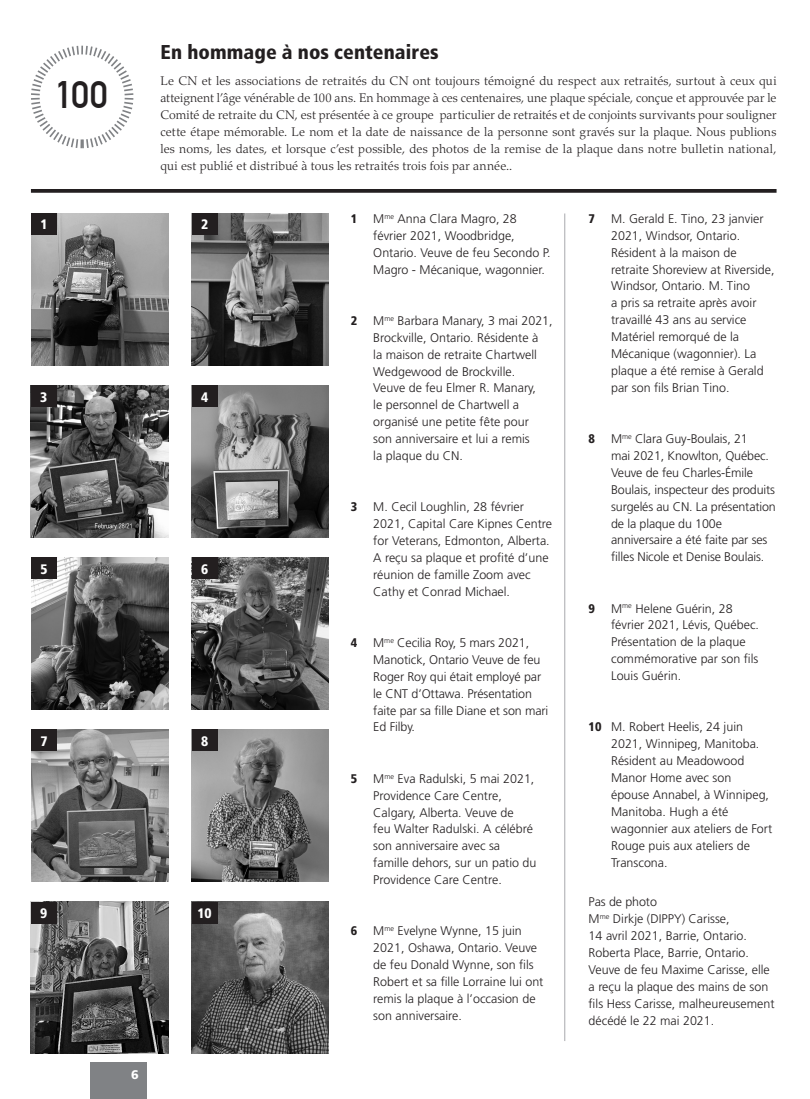
<style>
.page{position:relative;width:810px;height:1099px;background:#fff}
.page>*{position:absolute;margin:0;border:0;box-sizing:border-box;transform-origin:0 0}
.t1{font:700 37.5px "DIN Alternate";color:#231f20}
.Heading{font:900 condensed 20px "Frutiger LT Std";letter-spacing:.005em;color:#231f20}
.Photo_number{font:900 condensed 13.75px "Frutiger LT Std";color:#fff}
.Group_of_Photo_capti{font:300 12.5px/16.9px "Frutiger LT Std";color:#231f20}
.Regular_Text{font:300 12.5px/16.9px "Palatino LT Std";letter-spacing:.01em;color:#231f20;text-align:justify}
.Group_of_Photo_capti-2{font:900 condensed 12.5px "Frutiger LT Std";color:#231f20}
.t2{font:900 12.5px "Frutiger LT Std";color:#fff}
.s1{font-weight:900;font-stretch:condensed}
</style>
<div class="page">
<svg style="left:31px;top:45px;width:103px;height:104px"></svg>
<svg style="left:31px;top:189px;width:746px;height:4px;background:#302c2d"></svg>
<hr style="left:564px;top:213px;width:1px;height:827px;background:#a8a9ad">
<div style="left:90px;top:1061px;width:57px;height:37px;background:#808285"></div>
<img style="left:31px;top:213px;width:137px;height:152px">
<div style="left:31px;top:213px;width:26px;height:22px;background:#231f20"></div>
<img style="left:192px;top:213px;width:137px;height:152px">
<div style="left:192px;top:213px;width:25px;height:22px;background:#231f20"></div>
<img style="left:31px;top:385px;width:137px;height:152px">
<div style="left:31px;top:385px;width:26px;height:22px;background:#231f20"></div>
<img style="left:192px;top:385px;width:137px;height:152px">
<div style="left:192px;top:385px;width:25px;height:22px;background:#231f20"></div>
<img style="left:31px;top:557px;width:137px;height:152px">
<div style="left:31px;top:557px;width:26px;height:22px;background:#231f20"></div>
<img style="left:192px;top:557px;width:137px;height:152px">
<div style="left:192px;top:557px;width:25px;height:22px;background:#231f20"></div>
<img style="left:31px;top:729px;width:137px;height:152px">
<div style="left:31px;top:729px;width:26px;height:22px;background:#231f20"></div>
<img style="left:192px;top:729px;width:137px;height:152px">
<div style="left:192px;top:729px;width:25px;height:22px;background:#231f20"></div>
<img style="left:31px;top:901px;width:137px;height:152px">
<div style="left:31px;top:901px;width:26px;height:22px;background:#231f20"></div>
<img style="left:192px;top:901px;width:137px;height:152px">
<div style="left:192px;top:901px;width:25px;height:22px;background:#231f20"></div>
<p class="t1" style="left:55px;top:66px;width:54px">100</p>
<p class="Heading" style="left:160px;top:40px;width:280px">En hommage à nos centenaires</p>
<p class="Regular_Text" style="left:160px;top:73px;width:618px">Le CN et les associations de retraités du CN ont toujours témoigné du respect aux retraités, surtout à ceux qui atteignent l’âge vénérable de 100 ans. En hommage à ces centenaires, une plaque spéciale, conçue et approuvée par le Comité de retraite du CN, est présentée à ce groupe particulier de retraités et de conjoints survivants pour souligner cette étape mémorable. Le nom et la date de naissance de la personne sont gravés sur la plaque. Nous publions les noms, les dates, et lorsque c’est possible, des photos de la remise de la plaque dans notre bulletin national, qui est publié et distribué à tous les retraités trois fois par année..</p>
<p class="Photo_number" style="left:41px;top:216px;width:9px">1</p>
<p class="Photo_number" style="left:201px;top:216px;width:9px">2</p>
<p class="Photo_number" style="left:40px;top:388px;width:9px">3</p>
<p class="Photo_number" style="left:201px;top:388px;width:9px">4</p>
<p class="Photo_number" style="left:41px;top:560px;width:9px">5</p>
<p class="Photo_number" style="left:201px;top:560px;width:9px">6</p>
<p class="Photo_number" style="left:41px;top:732px;width:9px">7</p>
<p class="Photo_number" style="left:201px;top:732px;width:9px">8</p>
<p class="Photo_number" style="left:40px;top:904px;width:9px">9</p>
<p class="Photo_number" style="left:197px;top:904px;width:16px">10</p>
<p class="t2" style="left:131px;top:1066px;width:9px">6</p>
<p class="Group_of_Photo_capti-2" style="left:351px;top:211px;width:8px">1</p>
<p class="Group_of_Photo_capti" style="left:373px;top:210px;width:179px">M<sup>me</sup> Anna Clara Magro, 28 février 2021, Woodbridge,<br>Ontario. Veuve de feu Secondo P.<br>Magro - Mécanique, wagonnier.</p>
<p class="Group_of_Photo_capti-2" style="left:351px;top:313px;width:8px">2</p>
<p class="Group_of_Photo_capti" style="left:373px;top:312px;width:181px">M<sup>me</sup> Barbara Manary, 3 mai 2021,<br>Brockville, Ontario. Résidente à<br>la maison de retraite Chartwell<br>Wedgewood de Brockville.<br>Veuve de feu Elmer R. Manary,<br>le personnel de Chartwell a organisé une petite fête pour<br>son anniversaire et lui a remis<br>la plaque du CN.</p>
<p class="Group_of_Photo_capti-2" style="left:351px;top:499px;width:8px">3</p>
<p class="Group_of_Photo_capti" style="left:373px;top:498px;width:180px">M. Cecil Loughlin, 28 février<br>2021, Capital Care Kipnes Centre for Veterans, Edmonton, Alberta.<br>A reçu sa plaque et profité d’une réunion de famille Zoom avec<br>Cathy et Conrad Michael.</p>
<p class="Group_of_Photo_capti-2" style="left:351px;top:635px;width:8px">4</p>
<p class="Group_of_Photo_capti" style="left:373px;top:634px;width:177px">M<sup>me</sup> Cecilia Roy, 5 mars 2021,<br>Manotick, Ontario Veuve de feu<br>Roger Roy qui était employé par le CNT d’Ottawa. Présentation faite par sa fille Diane et son mari<br>Ed Filby.</p>
<p class="Group_of_Photo_capti-2" style="left:351px;top:770px;width:8px">5</p>
<p class="Group_of_Photo_capti" style="left:373px;top:769px;width:165px">M<sup>me</sup> Eva Radulski, 5 mai 2021,<br>Providence Care Centre,<br>Calgary, Alberta. Veuve de<br>feu Walter Radulski. A célébré son anniversaire avec sa famille dehors, sur un patio du<br>Providence Care Centre.</p>
<p class="Group_of_Photo_capti-2" style="left:351px;top:923px;width:8px">6</p>
<p class="Group_of_Photo_capti" style="left:373px;top:922px;width:172px">M<sup>me</sup> Evelyne Wynne, 15 juin<br>2021, Oshawa, Ontario. Veuve de feu Donald Wynne, son fils<br>Robert et sa fille Lorraine lui ont remis la plaque à l’occasion de son anniversaire.</p>
<p class="Group_of_Photo_capti-2" style="left:589px;top:211px;width:8px">7</p>
<p class="Group_of_Photo_capti" style="left:611px;top:210px;width:165px">M. Gerald E. Tino, 23 janvier<br>2021, Windsor, Ontario.<br>Résident à la maison de retraite Shoreview at Riverside,<br>Windsor, Ontario. M. Tino<br>a pris sa retraite après avoir travaillé 43 ans au service<br>Matériel remorqué de la<br>Mécanique (wagonnier). La plaque a été remise à Gerald par son fils Brian Tino.</p>
<p class="Group_of_Photo_capti-2" style="left:589px;top:431px;width:8px">8</p>
<p class="Group_of_Photo_capti" style="left:611px;top:430px;width:166px">M<sup>me</sup> Clara Guy-Boulais, 21<br>mai 2021, Knowlton, Québec.<br>Veuve de feu Charles-Émile<br>Boulais, inspecteur des produits surgelés au CN. La présentation de la plaque du 100e anniversaire a été faite par ses filles Nicole et Denise Boulais.</p>
<p class="Group_of_Photo_capti-2" style="left:589px;top:600px;width:8px">9</p>
<p class="Group_of_Photo_capti" style="left:611px;top:599px;width:149px">M<sup>me</sup> Helene Guérin, 28 février 2021, Lévis, Québec.<br>Présentation de la plaque commémorative par son fils<br>Louis Guérin.</p>
<p class="Group_of_Photo_capti" style="left:611px;top:718px;width:163px;text-indent:-22px"><span class="s1">10</span> M. Robert Heelis, 24 juin<br>2021, Winnipeg, Manitoba.<br>Résident au Meadowood<br>Manor Home avec son épouse Annabel, à Winnipeg,<br>Manitoba. Hugh a été wagonnier aux ateliers de Fort<br>Rouge puis aux ateliers de<br>Transcona.</p>
<p class="Group_of_Photo_capti" style="left:589px;top:893px;width:187px">Pas de photo<br>M<sup>me</sup> Dirkje (DIPPY) Carisse,<br>14 avril 2021, Barrie, Ontario.<br>Roberta Place, Barrie, Ontario.<br>Veuve de feu Maxime Carisse, elle a reçu la plaque des mains de son fils Hess Carisse, malheureusement décédé le 22 mai 2021.</p>
</div>
